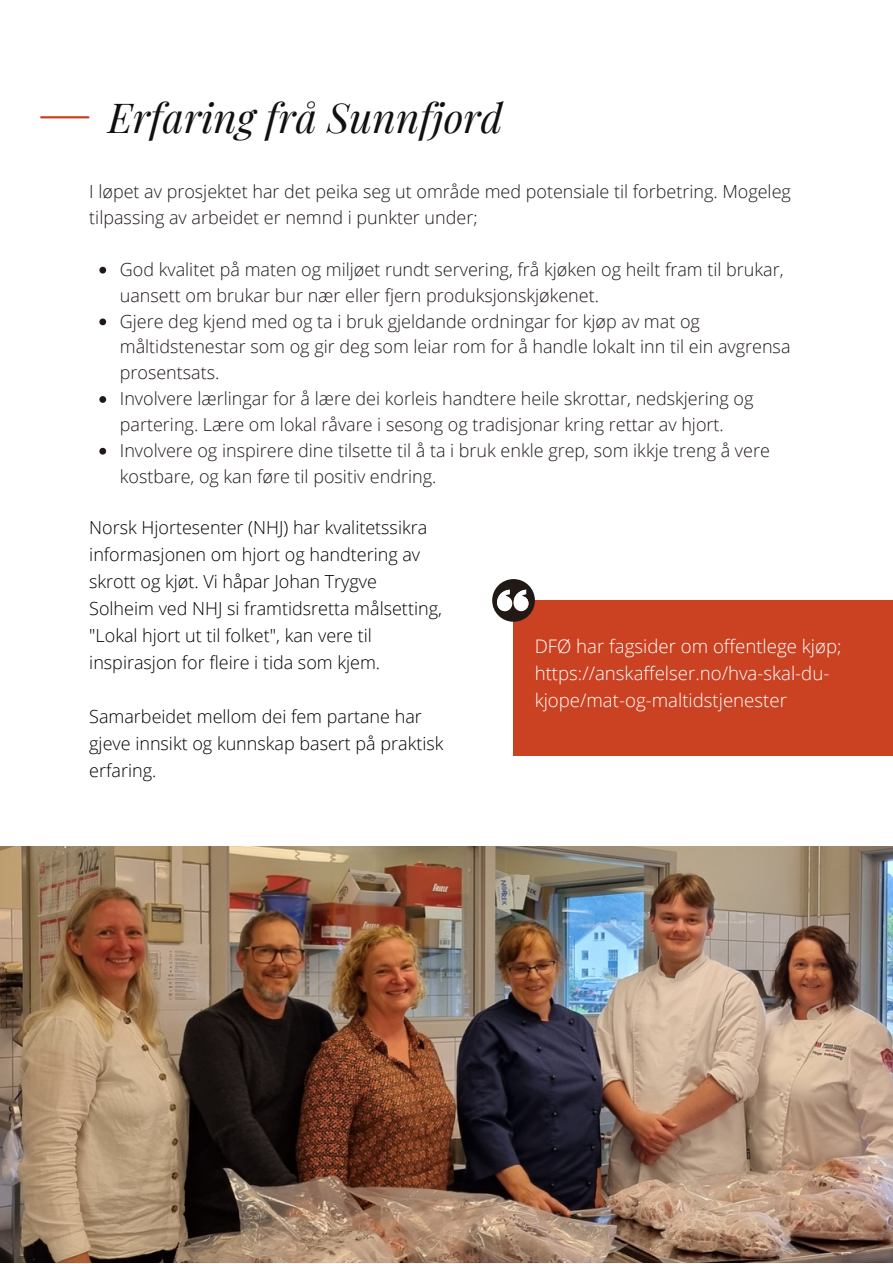
<style>
.page{position:relative;width:893px;height:1264px;background:#fff}
.page>*{position:absolute;margin:0;border:0;box-sizing:border-box;transform-origin:0 0}
.t1{font:italic 40.5px "Playfair Display";color:#101010}
.t2{font:300 18.6px/27px "Open Sans";color:#fff}
.t3{font:300 18px/25.8px "Open Sans";color:#201917}
.t4{font:300 18px/27px "Open Sans";color:#000}
</style>
<div class="page">
<hr style="left:41px;top:116px;width:47px;height:2px;background:#cb4222">
<img style="left:0;top:846px;width:892px;height:416px">
<div style="left:513px;top:600px;width:379px;height:156px;background:#cb4222"></div>
<svg style="left:492px;top:579px;width:43px;height:42px"></svg>
<svg style="left:99px;top:267px;width:7px;height:6px"></svg>
<svg style="left:99px;top:318px;width:7px;height:7px"></svg>
<svg style="left:99px;top:396px;width:7px;height:7px"></svg>
<svg style="left:99px;top:448px;width:7px;height:6px"></svg>
<p class="t1" style="left:108px;top:89px;width:396px">Erfaring frå Sunnfjord</p>
<p class="t3" style="left:89px;top:178px;width:703px">I løpet av prosjektet har det peika seg ut område med potensiale til forbetring. Mogeleg tilpassing av arbeidet er nemnd i punkter under;</p>
<p class="t3" style="left:120px;top:256px;width:665px">God kvalitet på maten og miljøet rundt servering, frå kjøken og heilt fram til brukar, uansett om brukar bur nær eller fjern produksjonskjøkenet.</p>
<p class="t3" style="left:120px;top:307px;width:672px">Gjere deg kjend med og ta i bruk gjeldande ordningar for kjøp av mat og måltidstenestar som og gir deg som leiar rom for å handle lokalt inn til ein avgrensa prosentsats.</p>
<p class="t3" style="left:120px;top:385px;width:635px">Involvere lærlingar for å lære dei korleis handtere heile skrottar, nedskjering og partering. Lære om lokal råvare i sesong og tradisjonar kring rettar av hjort.</p>
<p class="t3" style="left:120px;top:437px;width:651px">Involvere og inspirere dine tilsette til å ta i bruk enkle grep, som ikkje treng å vere kostbare, og kan føre til positiv endring.</p>
<p class="t4" style="left:89px;top:513px;width:354px">Norsk Hjortesenter (NHJ) har kvalitetssikra informasjonen om hjort og handtering av skrott og kjøt. Vi håpar Johan Trygve Solheim ved NHJ si framtidsretta målsetting, "Lokal hjort ut til folket", kan vere til inspirasjon for fleire i tida som kjem.</p>
<p class="t4" style="left:89px;top:702px;width:356px">Samarbeidet mellom dei fem partane har gjeve innsikt og kunnskap basert på praktisk erfaring.</p>
<p class="t2" style="left:534px;top:631px;width:308px">DFØ har fagsider om offentlege kjøp; https://anskaffelser.no/hva-skal-du&shy;kjope/mat-og-maltidstjenester</p>
</div>
